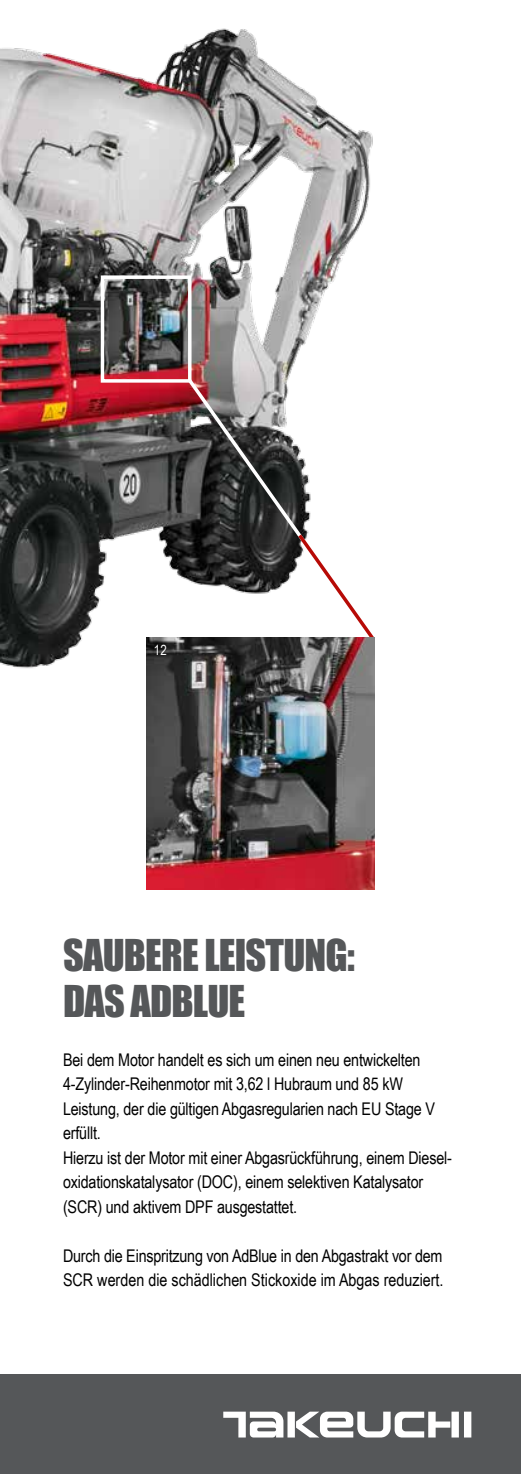
<style>
.page{position:relative;width:521px;height:1474px;background:#fff}
.page>*{position:absolute;margin:0;border:0;box-sizing:border-box;transform-origin:0 0}
.t1{font:40.25px/45.5px "Impact";letter-spacing:-.02em;color:#555759}
.t2{font:17.5px/24.5px "Arial Narrow";letter-spacing:-.01em;color:#000}
.t3{font:14px "Arial Narrow";color:#fff}
</style>
<div class="page">
<img style="left:0;top:28px;width:375px;height:692px">
<div style="left:0;top:1374px;width:521px;height:99px;background:#555759"></div>
<div style="left:101px;top:275px;width:90px;height:107px;border:4px solid #fff"></div>
<svg style="left:184px;top:375px;width:191px;height:262px"></svg>
<svg style="left:295px;top:530px;width:80px;height:113px"></svg>
<img style="left:146px;top:637px;width:228px;height:252px">
<div style="left:464px;top:1411px;width:7px;height:26px;background:#fff"></div>
<div style="left:451px;top:1411px;width:8px;height:26px;background:#fff"></div>
<div style="left:287px;top:1411px;width:8px;height:26px;background:#fff"></div>
<svg style="left:296px;top:1411px;width:154px;height:26px"></svg>
<svg style="left:223px;top:1411px;width:60px;height:26px"></svg>
<p class="t3" style="left:154px;top:640px;width:14px">12</p>
<h1 class="t1" style="left:63px;top:931px;width:293px">SAUBERE LEISTUNG:<br>DAS ADBLUE</h1>
<p class="t2" style="left:63px;top:1046px;width:390px">Bei dem Motor handelt es sich um einen neu entwickelten 4-Zylinder-Reihenmotor mit 3,62 l Hubraum und 85 kW Leistung, der die gültigen Abgasregularien nach EU Stage V erfüllt.<br>Hierzu ist der Motor mit einer Abgasrückführung, einem Diesel&shy;oxidationskatalysator (DOC), einem selektiven Katalysator (SCR) und aktivem DPF ausgestattet.</p>
<p class="t2" style="left:63px;top:1242px;width:382px">Durch die Einspritzung von AdBlue in den Abgastrakt vor dem<br>SCR werden die schädlichen Stickoxide im Abgas reduziert.</p>
</div>
